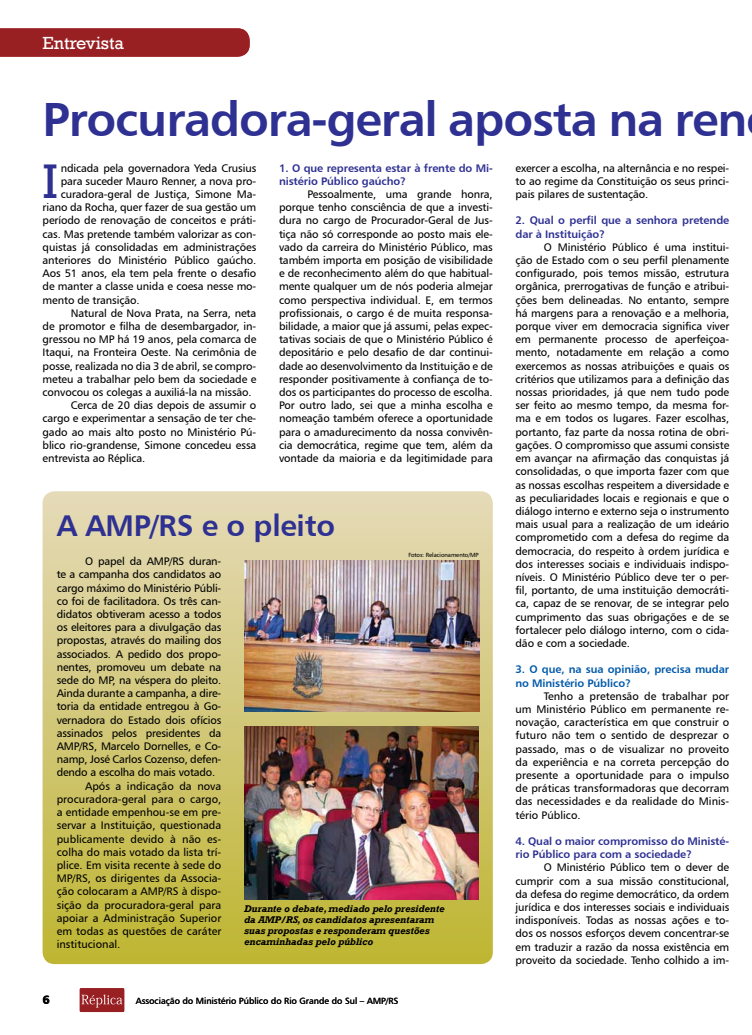
<style>
.page{position:relative;width:752px;height:1035px;background:#fff}
.page>*{position:absolute;margin:0;border:0;box-sizing:border-box;transform-origin:0 0}
.t1{font:49.9px "Rockwell";color:#2e3092}
.t2{font:48px "Humanist 777 BT Bold B";letter-spacing:-.025em;color:#2e3092}
.t3{font:30px "Humanist 777 BT Bold B";letter-spacing:-.01em;color:#2e3092}
.t4{font:18px "Rockwell";color:#fff}
.t5{font:12px "Humanist 777 BT Black B";color:#000}
.t6{font:11px/13.2px "Humanist 777 BT Roman B";letter-spacing:-.01em;color:#000;text-align:justify}
.t7{font:11px/13.2px "Humanist 777 BT Bold B";letter-spacing:-.01em;color:#2e3092}
.t8{font:11px/13.2px "Humanist 777 BT Bold B";letter-spacing:-.01em;color:#0059aa}
.t9{font:italic 700 10px/11px "Rockwell";letter-spacing:-.01em;color:#000}
.t10{font:9px "Humanist 777 BT Roman B";color:#000}
.t11{font:6px "Humanist 777 BT Roman B";letter-spacing:-.01em;color:#000}
</style>
<div class="page">
<svg style="left:0;top:28px;width:249px;height:29px"></svg>
<div style="left:80px;top:988px;width:44px;height:24px;background:#981f22"></div>
<svg style="left:81px;top:994px;width:41px;height:13px"></svg>
<svg style="left:43px;top:491px;width:449px;height:473px"></svg>
<img style="left:244px;top:560px;width:235px;height:151px">
<img style="left:244px;top:727px;width:234px;height:172px">
<h3 class="t4" style="left:43px;top:32px;width:83px">Entrevista</h3>
<h2 class="t2" style="left:43px;top:89px;width:706px">Procuradora-geral aposta na ren</h2>
<h1 class="t1" style="left:43px;top:152px;width:17px">I</h1>
<p class="t6" style="left:61px;top:161px;width:197px">ndicada pela governadora Yeda Crusius</p>
<p class="t7" style="left:279px;top:161px;width:215px">1. O que representa estar à frente do Mi&shy;nistério Público gaúcho?</p>
<p class="t6" style="left:279px;top:187px;width:215px;text-indent:28px">Pessoalmente, uma grande honra, porque tenho consciência de que a investi&shy;dura no cargo de Procurador-Geral de Jus&shy;tiça não só corresponde ao posto mais ele&shy;vado da carreira do Ministério Público, mas também importa em posição de visibilidade e de reconhecimento além do que habitual&shy;mente qualquer um de nós poderia almejar como perspectiva individual. E, em termos profissionais, o cargo é de muita responsa&shy;bilidade, a maior que já assumi, pelas expec&shy;tativas sociais de que o Ministério Público é depositário e pelo desafio de dar continui&shy;dade ao desenvolvimento da Instituição e de responder positivamente à confiança de to&shy;dos os participantes do processo de escolha.<br>Por outro lado, sei que a minha escolha e nomeação também oferece a oportunidade para o amadurecimento da nossa convivên&shy;cia democrática, regime que tem, além da vontade da maioria e da legitimidade para</p>
<p class="t6" style="left:515px;top:161px;width:215px">exercer a escolha, na alternância e no respei&shy;to ao regime da Constituição os seus princi&shy;pais pilares de sustentação.</p>
<p class="t7" style="left:515px;top:214px;width:215px">2. Qual o perfil que a senhora pretende dar à Instituição?</p>
<p class="t6" style="left:515px;top:240px;width:215px;text-indent:28px">O Ministério Público é uma institui&shy;ção de Estado com o seu perfil plenamente configurado, pois temos missão, estrutura orgânica, prerrogativas de função e atribui&shy;ções bem delineadas. No entanto, sempre há margens para a renovação e a melhoria, porque viver em democracia significa viver em permanente processo de aperfeiçoa&shy;mento, notadamente em relação a como exercemos as nossas atribuições e quais os critérios que utilizamos para a definição das nossas prioridades, já que nem tudo pode ser feito ao mesmo tempo, da mesma for&shy;ma e em todos os lugares. Fazer escolhas, portanto, faz parte da nossa rotina de obri&shy;gações. O compromisso que assumi consiste em avançar na afirmação das conquistas já consolidadas, o que importa fazer com que as nossas escolhas respeitem a diversidade e as peculiaridades locais e regionais e que o diálogo interno e externo seja o instrumento mais usual para a realização de um ideário comprometido com a defesa do regime da democracia, do respeito à ordem jurídica e dos interesses sociais e individuais indispo&shy;níveis. O Ministério Público deve ter o per&shy;fil, portanto, de uma instituição democráti&shy;ca, capaz de se renovar, de se integrar pelo cumprimento das suas obrigações e de se fortalecer pelo diálogo interno, com o cida&shy;dão e com a sociedade.</p>
<p class="t8" style="left:515px;top:662px;width:215px">3. O que, na sua opinião, precisa mudar no Ministério Público?</p>
<p class="t6" style="left:515px;top:689px;width:215px;text-indent:28px">Tenho a pretensão de trabalhar por um Ministério Público em permanente re&shy;novação, característica em que construir o futuro não tem o sentido de desprezar o passado, mas o de visualizar no proveito da experiência e na correta percepção do presente a oportunidade para o impulso de práticas transformadoras que decorram das necessidades e da realidade do Minis&shy;tério Público.</p>
<p class="t7" style="left:515px;top:834px;width:215px">4. Qual o maior compromisso do Ministé&shy;rio Público para com a sociedade?</p>
<p class="t6" style="left:515px;top:861px;width:215px;text-indent:28px">O Ministério Público tem o dever de cumprir com a sua missão constitucional, da defesa do regime democrático, da ordem jurídica e dos interesses sociais e individuais indisponíveis. Todas as nossas ações e to&shy;dos os nossos esforços devem concentrar-se em traduzir a razão da nossa existência em proveito da sociedade. Tenho colhido a im-</p>
<p class="t6" style="left:61px;top:174px;width:197px">para suceder Mauro Renner, a nova pro-</p>
<p class="t6" style="left:61px;top:187px;width:197px">curadora-geral de Justiça, Simone Ma-</p>
<p class="t6" style="left:43px;top:201px;width:215px">riano da Rocha, quer fazer de sua gestão um</p>
<p class="t6" style="left:43px;top:214px;width:215px">período de renovação de conceitos e práti-</p>
<p class="t6" style="left:43px;top:227px;width:215px">cas. Mas pretende também valorizar as con-</p>
<p class="t6" style="left:43px;top:240px;width:215px">quistas já consolidadas em administrações</p>
<p class="t6" style="left:43px;top:253px;width:215px">anteriores do Ministério Público gaúcho.</p>
<p class="t6" style="left:43px;top:267px;width:215px">Aos 51 anos, ela tem pela frente o desafio</p>
<p class="t6" style="left:43px;top:280px;width:215px">de manter a classe unida e coesa nesse mo-</p>
<p class="t6" style="left:43px;top:293px;width:99px">mento de transição.</p>
<p class="t6" style="left:71px;top:306px;width:187px">Natural de Nova Prata, na Serra, neta</p>
<p class="t6" style="left:43px;top:319px;width:215px">de promotor e filha de desembargador, in-</p>
<p class="t6" style="left:43px;top:333px;width:215px">gressou no MP há 19 anos, pela comarca de</p>
<p class="t6" style="left:43px;top:346px;width:215px">Itaqui, na Fronteira Oeste. Na cerimônia de</p>
<p class="t6" style="left:43px;top:359px;width:215px">posse, realizada no dia 3 de abril, se compro-</p>
<p class="t6" style="left:43px;top:372px;width:215px">meteu a trabalhar pelo bem da sociedade e</p>
<p class="t6" style="left:43px;top:385px;width:210px">convocou os colegas a auxiliá-la na missão.</p>
<p class="t6" style="left:71px;top:399px;width:187px">Cerca de 20 dias depois de assumir o</p>
<p class="t6" style="left:43px;top:412px;width:215px">cargo e experimentar a sensação de ter che-</p>
<p class="t6" style="left:43px;top:425px;width:215px">gado ao mais alto posto no Ministério Pú-</p>
<p class="t6" style="left:43px;top:438px;width:215px">blico rio-grandense, Simone concedeu essa</p>
<p class="t6" style="left:43px;top:451px;width:104px">entrevista ao Réplica.</p>
<h3 class="t3" style="left:57px;top:506px;width:280px">A AMP/RS e o pleito</h3>
<p class="t11" style="left:408px;top:551px;width:72px">Fotos: Relacionamento/MP</p>
<p class="t6" style="left:85px;top:554px;width:138px">O papel da AMP/RS duran-</p>
<p class="t6" style="left:57px;top:568px;width:166px">te a campanha dos candidatos ao</p>
<p class="t6" style="left:57px;top:581px;width:166px">cargo máximo do Ministério Públi-</p>
<p class="t6" style="left:57px;top:594px;width:166px">co foi de facilitadora. Os três can-</p>
<p class="t6" style="left:57px;top:607px;width:166px">didatos obtiveram acesso a todos</p>
<p class="t6" style="left:57px;top:620px;width:166px">os eleitores para a divulgação das</p>
<p class="t6" style="left:57px;top:634px;width:166px">propostas, através do mailing dos</p>
<p class="t6" style="left:57px;top:647px;width:166px">associados. A pedido dos propo-</p>
<p class="t6" style="left:57px;top:660px;width:166px">nentes, promoveu um debate na</p>
<p class="t6" style="left:57px;top:673px;width:166px">sede do MP, na véspera do pleito.</p>
<p class="t6" style="left:57px;top:686px;width:166px">Ainda durante a campanha, a dire-</p>
<p class="t6" style="left:57px;top:700px;width:166px">toria da entidade entregou à Go-</p>
<p class="t6" style="left:57px;top:713px;width:166px">vernadora do Estado dois ofícios</p>
<p class="t6" style="left:57px;top:726px;width:166px">assinados pelos presidentes da</p>
<p class="t6" style="left:57px;top:739px;width:166px">AMP/RS, Marcelo Dornelles, e Co-</p>
<p class="t6" style="left:57px;top:752px;width:166px">namp, José Carlos Cozenso, defen-</p>
<p class="t6" style="left:57px;top:766px;width:160px">dendo a escolha do mais votado.</p>
<p class="t6" style="left:85px;top:779px;width:138px">Após a indicação da nova</p>
<p class="t6" style="left:57px;top:792px;width:166px">procuradora-geral para o cargo,</p>
<p class="t6" style="left:57px;top:805px;width:166px">a entidade empenhou-se em pre-</p>
<p class="t6" style="left:57px;top:818px;width:166px">servar a Instituição, questionada</p>
<p class="t6" style="left:57px;top:832px;width:166px">publicamente devido à não es-</p>
<p class="t6" style="left:57px;top:845px;width:166px">colha do mais votado da lista trí-</p>
<p class="t6" style="left:57px;top:858px;width:166px">plice. Em visita recente à sede do</p>
<p class="t6" style="left:57px;top:871px;width:166px">MP/RS, os dirigentes da Associa-</p>
<p class="t6" style="left:57px;top:884px;width:166px">ção colocaram a AMP/RS à dispo-</p>
<p class="t6" style="left:57px;top:898px;width:166px">sição da procuradora-geral para</p>
<p class="t6" style="left:57px;top:911px;width:166px">apoiar a Administração Superior</p>
<p class="t6" style="left:57px;top:924px;width:166px">em todas as questões de caráter</p>
<p class="t6" style="left:57px;top:937px;width:65px">institucional.</p>
<p class="t9" style="left:244px;top:903px;width:202px">Durante o debate, mediado pelo presidente da AMP/RS, os candidatos apresentaram suas propostas e responderam questões encaminhadas pelo público</p>
<p class="t5" style="left:43px;top:992px;width:9px">6</p>
<p class="t10" style="left:136px;top:995px;width:264px">Associação do Ministério Público do Rio Grande do Sul – AMP/RS</p>
</div>
